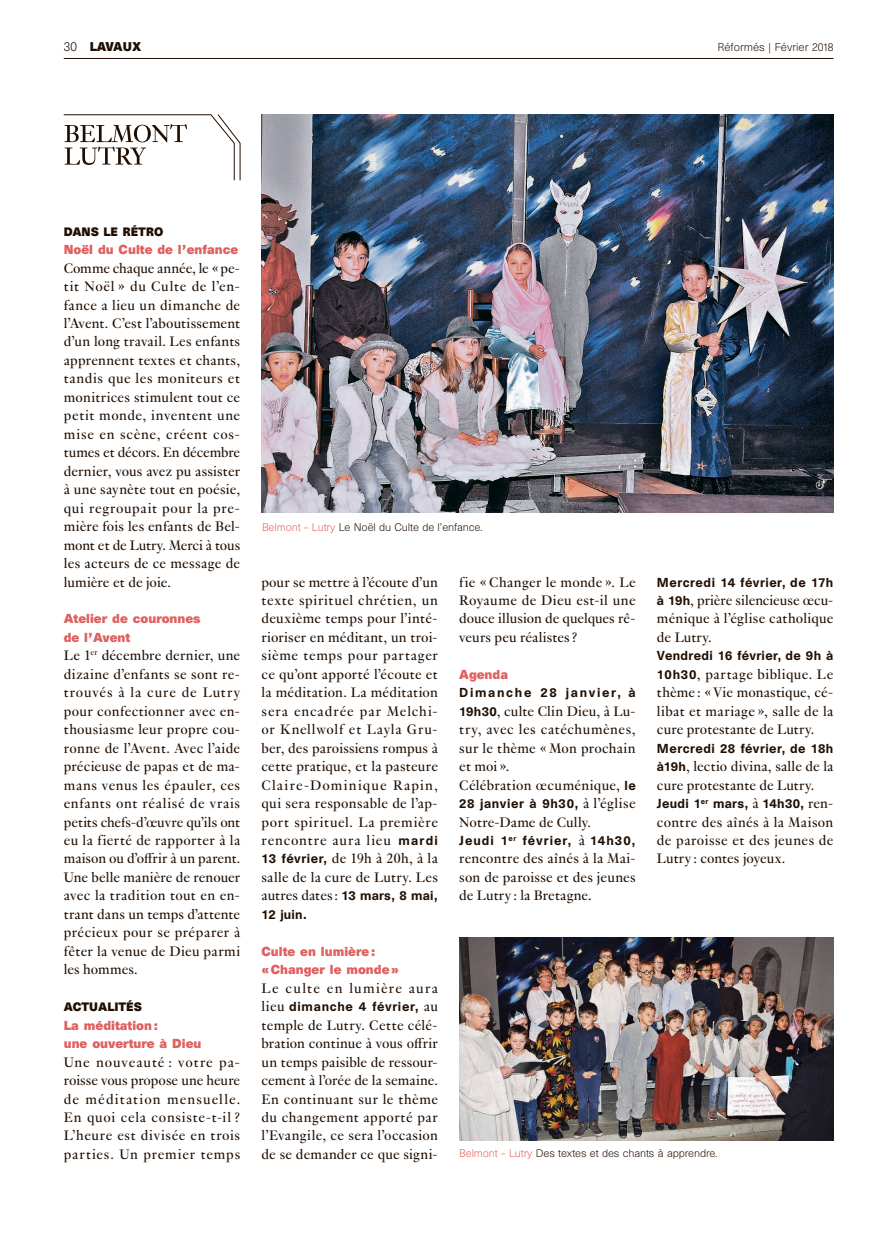
<style>
.page{position:relative;width:893px;height:1234px;background:#fff}
.page>*{position:absolute;margin:0;border:0;box-sizing:border-box;transform-origin:0 0}
.t1{font:15px/18.5px "Genath";letter-spacing:.015em;color:#200e00;text-align:justify}
.t2{font:15px "Genath";letter-spacing:.08em;color:#200e00}
.t3{font:500 12px "Unica SB";letter-spacing:.045em;color:#200e00}
.t4{font:700 12px/18.5px "Unica SB";color:#df605f}
.t5{font:500 12px "Unica SB";letter-spacing:.025em;color:#200e00}
.t6{font:500 12px "Unica SB";letter-spacing:.085em;color:#200e00}
.t7{font:500 12px "Unica SB";letter-spacing:.14em;color:#200e00}
.t8{font:700 11.7px "Unica SB";letter-spacing:-.02em;color:#200e00}
.t9{font:700 11.25px "Unica SB";color:#200e00}
.t10{font:300 10.5px "Unica SB";color:#200e00}
.t11{font:300 10.2px "Unica SB";letter-spacing:-.01em;color:#200e00}
.s1{font-weight:300;font-size:12px}
.s2{color:#df605f}
.s3{font-family:"Unica SB";font-weight:500;font-size:12px}
.s4{font-family:"Genath";font-weight:400;font-size:15px}
</style>
<div class="page">
<hr style="left:64px;top:58px;width:769px;height:1px;background:#200e00">
<svg style="left:63px;top:114px;width:178px;height:67px"></svg>
<img style="left:261px;top:115px;width:572px;height:397px">
<img style="left:459px;top:937px;width:374px;height:203px">
<p class="t8" style="left:64px;top:39px;width:79px"><span class="s1">30</span> LAVAUX</p>
<p class="t10" style="left:718px;top:41px;width:117px">Réformés | Février 2018</p>
<p class="t9" style="left:64px;top:224px;width:101px">DANS LE RÉTRO</p>
<p class="t4" style="left:64px;top:241px;width:176px">Noël du Culte de l’enfance</p>
<p class="t1" style="left:64px;top:257px;width:178px">Comme chaque année, le « pe&shy;tit Noël » du Culte de l’en&shy;fance a lieu un dimanche de l’Avent. C’est l’aboutissement d’un long travail. Les enfants apprennent textes et chants, tandis que les moniteurs et monitrices stimulent tout ce petit monde, inventent une mise en scène, créent cos&shy;tumes et décors. En décembre dernier, vous avez pu assister à une saynète tout en poésie, qui regroupait pour la pre&shy;mière fois les enfants de Bel&shy;mont et de Lutry. Merci à tous les acteurs de ce message de lumière et de joie.</p>
<p class="t4" style="left:64px;top:610px;width:139px">Atelier de couronnes de l’Avent</p>
<p class="t1" style="left:64px;top:645px;width:178px">Le 1<sup>er</sup> décembre dernier, une dizaine d’enfants se sont re&shy;trouvés à la cure de Lutry pour confectionner avec en&shy;thousiasme leur propre cou&shy;ronne de l’Avent. Avec l’aide précieuse de papas et de ma&shy;mans venus les épauler, ces enfants ont réalisé de vrais petits chefs-d’œuvre qu’ils ont eu la fierté de rapporter à la maison ou d’offrir à un parent.<br>Une belle manière de renouer avec la tradition tout en en&shy;trant dans un temps d’attente précieux pour se préparer à fêter la venue de Dieu parmi les hommes.</p>
<p class="t9" style="left:64px;top:999px;width:80px">ACTUALITÉS</p>
<p class="t4" style="left:64px;top:1016px;width:139px">La méditation:<br>une ouverture à Dieu</p>
<p class="t1" style="left:64px;top:1051px;width:178px">Une nouveauté : votre pa&shy;roisse vous propose une heure de méditation mensuelle.<br>En quoi cela consiste-t-il ?<br>L’heure est divisée en trois parties. Un premier temps</p>
<p class="t11" style="left:262px;top:521px;width:222px"><span class="s2">Belmont – Lutry</span> Le Noël du Culte de l’enfance.</p>
<p class="t1" style="left:261px;top:571px;width:178px">pour se mettre à l’écoute d’un texte spirituel chrétien, un deuxième temps pour l’inté&shy;rioriser en méditant, un troi&shy;sième temps pour partager ce qu’ont apporté l’écoute et la méditation. La méditation sera encadrée par Melchi&shy;or Knellwolf et Layla Gru&shy;ber, des paroissiens rompus à cette pratique, et la pasteure Claire-Dominique Rapin, qui sera responsable de l’ap&shy;port spirituel. La première rencontre aura lieu <span class="s3">mardi 13 février,</span> de 19h à 20h, à la salle de la cure de Lutry. Les autres dates : <span class="s3">13 mars, 8 mai,</span></p>
<p class="t3" style="left:262px;top:906px;width:47px">12 juin.</p>
<p class="t4" style="left:262px;top:943px;width:139px">Culte en lumière: «Changer le monde»</p>
<p class="t2" style="left:261px;top:977px;width:178px">Le culte en lumière aura</p>
<p class="t3" style="left:261px;top:998px;width:178px"><span class="s4">lieu</span> dimanche 4 février, <span class="s4">au</span></p>
<p class="t1" style="left:262px;top:1014px;width:178px">temple de Lutry. Cette célé&shy;bration continue à vous offrir un temps paisible de ressour&shy;cement à l’orée de la semaine.<br>En continuant sur le thème du changement apporté par l’Evangile, ce sera l’occasion de se demander ce que signi-</p>
<p class="t1" style="left:459px;top:571px;width:178px">fie « Changer le monde ». Le Royaume de Dieu est-il une douce illusion de quelques rê&shy;veurs peu réalistes ?</p>
<p class="t4" style="left:459px;top:666px;width:50px">Agenda</p>
<p class="t7" style="left:459px;top:685px;width:178px">Dimanche 28 janvier, à</p>
<p class="t1" style="left:459px;top:700px;width:178px;text-align:left"><span class="s3">19h30</span>, culte Clin Dieu, à Lu&shy;try, avec les catéchumènes, sur le thème « Mon prochain et moi ».<br>Célébration œcuménique, <span class="s3">le</span></p>
<p class="t3" style="left:459px;top:795px;width:178px">28 janvier à 9h30, <span class="s4">à l’église</span></p>
<p class="t1" style="left:459px;top:811px;width:133px">Notre-Dame de Cully.</p>
<p class="t6" style="left:459px;top:832px;width:178px">Jeudi 1<sup>er</sup> février, <span class="s4">à</span> 14h30,</p>
<p class="t1" style="left:459px;top:848px;width:178px">rencontre des aînés à la Mai&shy;son de paroisse et des jeunes de Lutry : la Bretagne.</p>
<p class="t3" style="left:657px;top:574px;width:178px">Mercredi 14 février, de 17h</p>
<p class="t1" style="left:657px;top:589px;width:178px"><span class="s3">à 19h</span>, prière silencieuse œcu&shy;ménique à l’église catholique de Lutry.</p>
<p class="t3" style="left:657px;top:648px;width:178px">Vendredi 16 février, de 9h à</p>
<p class="t1" style="left:657px;top:663px;width:178px"><span class="s3">10h30</span>, partage biblique. Le thème : « Vie monastique, cé&shy;libat et mariage », salle de la cure protestante de Lutry.</p>
<p class="t3" style="left:657px;top:740px;width:178px">Mercredi 28 février, de 18h</p>
<p class="t1" style="left:657px;top:756px;width:178px"><span class="s3">à19h</span>, lectio divina, salle de la cure protestante de Lutry.</p>
<p class="t5" style="left:657px;top:795px;width:178px">Jeudi 1<sup>er</sup> mars, <span class="s4">à</span> 14h30, <span class="s4">ren-</span></p>
<p class="t1" style="left:657px;top:811px;width:178px">contre des aînés à la Maison de paroisse et des jeunes de Lutry : contes joyeux.</p>
<p class="t11" style="left:459px;top:1146px;width:260px"><span class="s2">Belmont – Lutry</span> Des textes et des chants à apprendre.</p>
</div>
